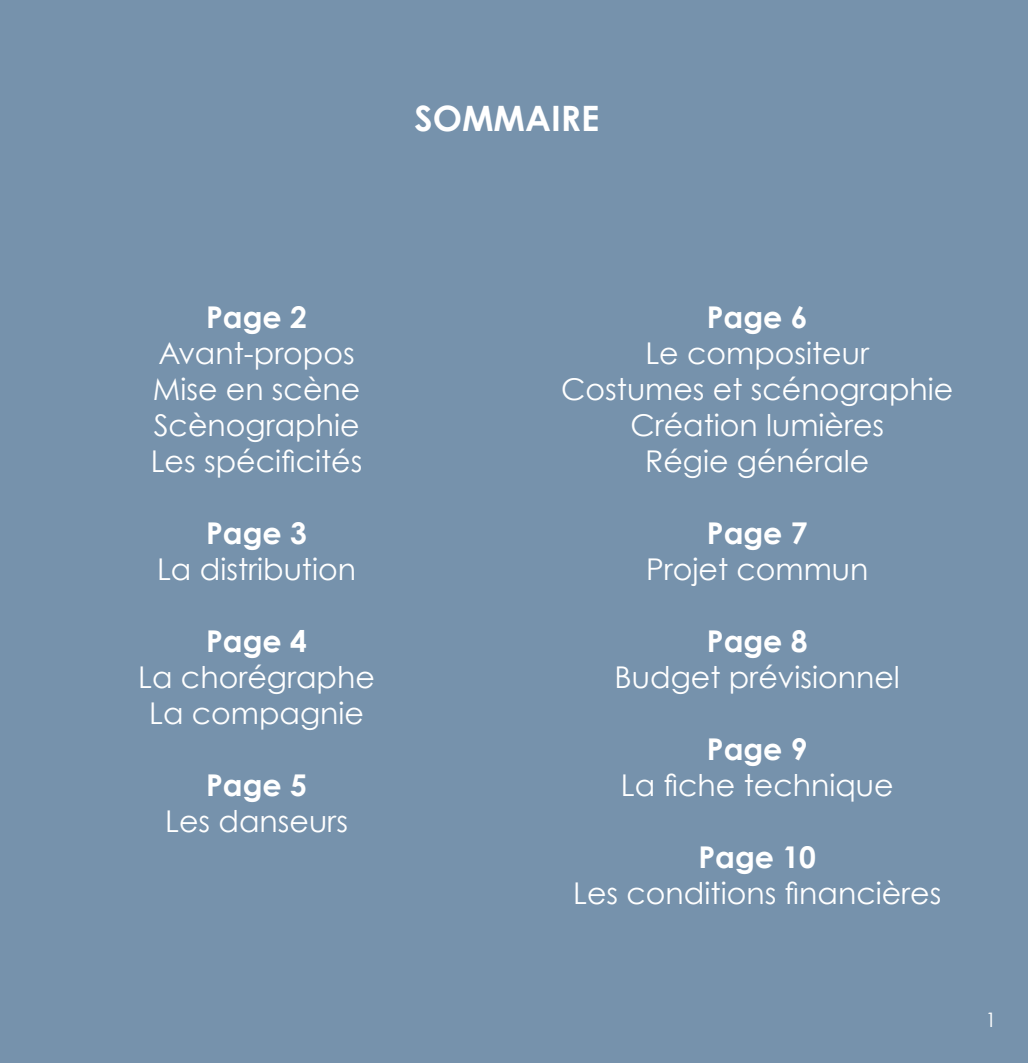
<style>
.page{position:relative;width:1028px;height:1063px;background:#7692ac}
.page>*{position:absolute;margin:0;border:0;box-sizing:border-box;transform-origin:0 0}
.t1{font:700 35px "Century Gothic";color:#fff}
.t2{font:30px/36px "Century Gothic";color:#fff;text-align:center}
.t3{font:700 30px "Century Gothic";color:#fff}
.t4{font:20px "Century Gothic";color:#fff}
</style>
<div class="page">
<p class="t1" style="left:414px;top:97px;width:186px">SOMMAIRE</p>
<p class="t3" style="left:206px;top:298px;width:102px">Page 2</p>
<p class="t2" style="left:151px;top:335px;width:213px;text-align:left">Avant-propos<br>Mise en scène<br>Scènographie<br>Les spécificités</p>
<p class="t3" style="left:206px;top:514px;width:102px">Page 3</p>
<p class="t2" style="left:157px;top:551px;width:200px">La distribution</p>
<p class="t3" style="left:206px;top:622px;width:102px">Page 4</p>
<p class="t2" style="left:138px;top:659px;width:238px">La chorégraphe<br>La compagnie</p>
<p class="t3" style="left:206px;top:766px;width:102px">Page 5</p>
<p class="t2" style="left:165px;top:803px;width:184px">Les danseurs</p>
<p class="t3" style="left:707px;top:298px;width:102px">Page 6</p>
<p class="t2" style="left:561px;top:335px;width:394px">Le compositeur<br>Costumes et scénographie<br>Création lumières<br>Régie générale</p>
<p class="t3" style="left:707px;top:514px;width:102px">Page 7</p>
<p class="t2" style="left:646px;top:551px;width:224px">Projet commun</p>
<p class="t3" style="left:707px;top:622px;width:102px">Page 8</p>
<p class="t2" style="left:614px;top:659px;width:287px">Budget prévisionnel</p>
<p class="t3" style="left:707px;top:730px;width:102px">Page 9</p>
<p class="t2" style="left:621px;top:767px;width:274px">La fiche technique</p>
<p class="t3" style="left:698px;top:838px;width:119px">Page 10</p>
<p class="t2" style="left:573px;top:875px;width:369px">Les conditions financières</p>
<p class="t4" style="left:985px;top:1008px;width:13px">1</p>
</div>
